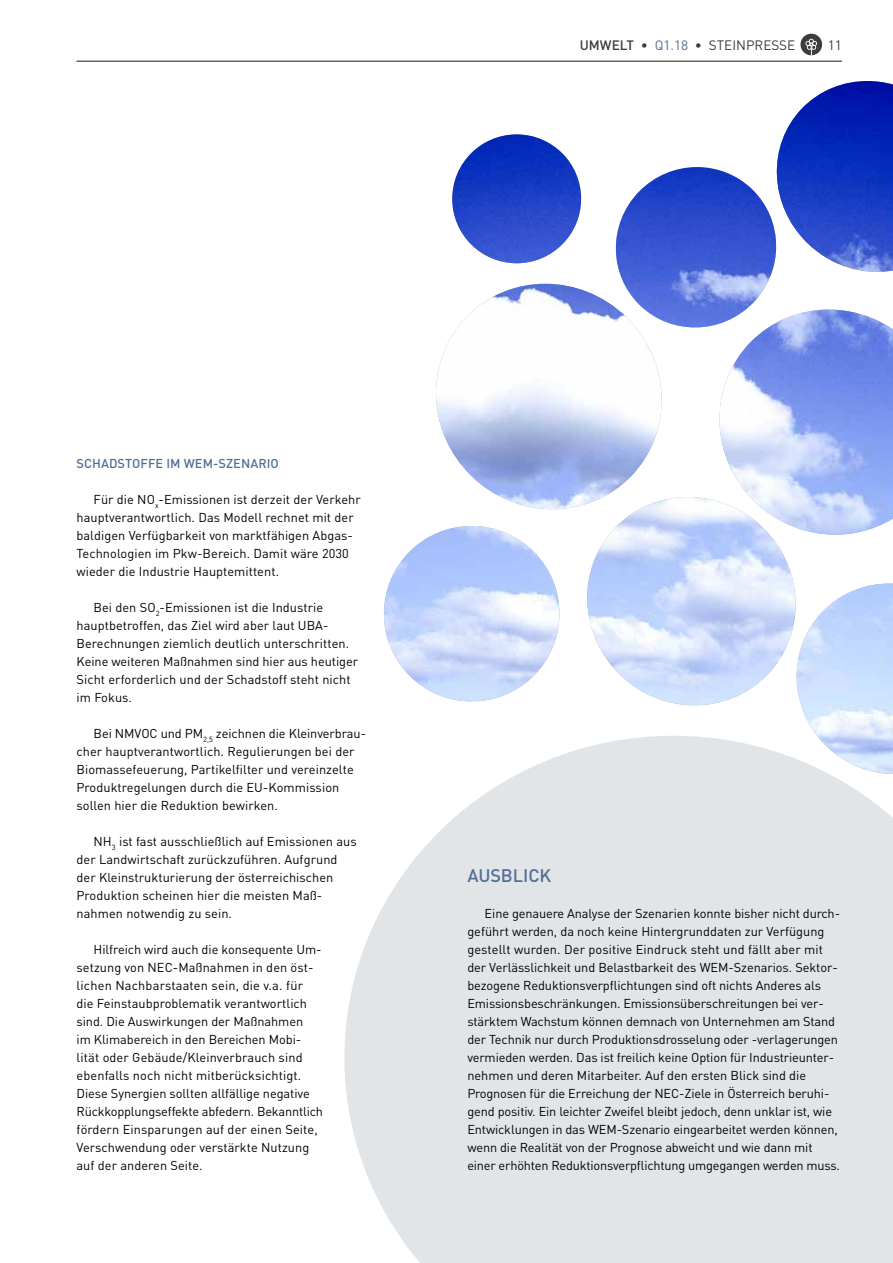
<style>
.page{position:relative;width:893px;height:1263px;background:#fff}
.page>*{position:absolute;margin:0;border:0;box-sizing:border-box;transform-origin:0 0}
.t1{font:500 18px "DIN";letter-spacing:-.005em;color:#546e95}
.t2{font:13.5px "DIN";color:#3c3c3b}
.t3{font:12.75px/18px "DIN";letter-spacing:-.005em;color:#000}
.t4{font:500 12.75px "DIN";letter-spacing:.005em;color:#546e95}
.s1{font-weight:500}
.s2{color:#546e95}
</style>
<div class="page">
<div style="left:800px;top:34px;width:22px;height:21px;background:#3c3c3b;border-radius:50%"></div>
<svg style="left:805px;top:39px;width:12px;height:16px"></svg>
<hr style="left:77px;top:61px;width:765px;height:1px;background:#3c3c3b">
<img style="left:384px;top:81px;width:509px;height:655px">
<svg style="left:344px;top:736px;width:549px;height:527px;background:#e5e7ea"></svg>
<p class="t2" style="left:580px;top:37px;width:217px"><span class="s1">UMWELT</span> • <span class="s2">Q1.18</span> • STEINPRESSE</p>
<p class="t2" style="left:828px;top:37px;width:16px">11</p>
<p class="t4" style="left:77px;top:455px;width:204px">SCHADSTOFFE IM WEM-SZENARIO</p>
<p class="t3" style="left:77px;top:490px;width:286px;text-indent:17px">Für die NO<sub>x</sub>-Emissionen ist derzeit der Verkehr hauptverantwortlich. Das Modell rechnet mit der baldigen Verfügbarkeit von marktfähigen Abgas-Technologien im Pkw-Bereich. Damit wäre 2030 wieder die Industrie Hauptemittent.</p>
<p class="t3" style="left:77px;top:598px;width:283px;text-indent:17px">Bei den SO<sub>2</sub>-Emissionen ist die Industrie hauptbetroffen, das Ziel wird aber laut UBA-Berechnungen ziemlich deutlich unterschritten.<br>Keine weiteren Maßnahmen sind hier aus heutiger Sicht erforderlich und der Schadstoff steht nicht im Fokus.</p>
<p class="t3" style="left:77px;top:724px;width:291px;text-indent:17px">Bei NMVOC und PM<sub>2,5</sub> zeichnen die Kleinverbrau&shy;cher hauptverantwortlich. Regulierungen bei der Biomassefeuerung, Partikelfilter und vereinzelte Produktregelungen durch die EU-Kommission sollen hier die Reduktion bewirken.</p>
<p class="t3" style="left:77px;top:832px;width:282px;text-indent:17px">NH<sub>3</sub> ist fast ausschließlich auf Emissionen aus der Landwirtschaft zurückzuführen. Aufgrund der Kleinstrukturierung der österreichischen Produktion scheinen hier die meisten Maß&shy;nahmen notwendig zu sein.</p>
<p class="t3" style="left:77px;top:940px;width:248px;text-indent:17px">Hilfreich wird auch die konsequente Um&shy;setzung von NEC-Maßnahmen in den öst&shy;lichen Nachbarstaaten sein, die v.a. für die Feinstaubproblematik verantwortlich sind. Die Auswirkungen der Maßnahmen<br>im Klimabereich in den Bereichen Mobi&shy;lität oder Gebäude/Kleinverbrauch sind ebenfalls noch nicht mitberücksichtigt.<br>Diese Synergien sollten allfällige negative Rückkopplungseffekte abfedern. Bekanntlich fördern Einsparungen auf der einen Seite, Verschwendung oder verstärkte Nutzung auf der anderen Seite.</p>
<h1 class="t1" style="left:467px;top:864px;width:86px">AUSBLICK</h1>
<p class="t3" style="left:467px;top:904px;width:374px;text-indent:17px">Eine genauere Analyse der Szenarien konnte bisher nicht durch&shy;geführt werden, da noch keine Hintergrunddaten zur Verfügung gestellt wurden. Der positive Eindruck steht und fällt aber mit der Verlässlichkeit und Belastbarkeit des WEM-Szenarios. Sektor&shy;bezogene Reduktionsverpflichtungen sind oft nichts Anderes als Emissionsbeschränkungen. Emissionsüberschreitungen bei ver&shy;stärktem Wachstum können demnach von Unternehmen am Stand der Technik nur durch Produktionsdrosselung oder -verlagerungen vermieden werden. Das ist freilich keine Option für Industrieunter&shy;nehmen und deren Mitarbeiter. Auf den ersten Blick sind die Prognosen für die Erreichung der NEC-Ziele in Österreich beruhi&shy;gend positiv. Ein leichter Zweifel bleibt jedoch, denn unklar ist, wie Entwicklungen in das WEM-Szenario eingearbeitet werden können, wenn die Realität von der Prognose abweicht und wie dann mit einer erhöhten Reduktionsverpflichtung umgegangen werden muss.</p>
</div>
